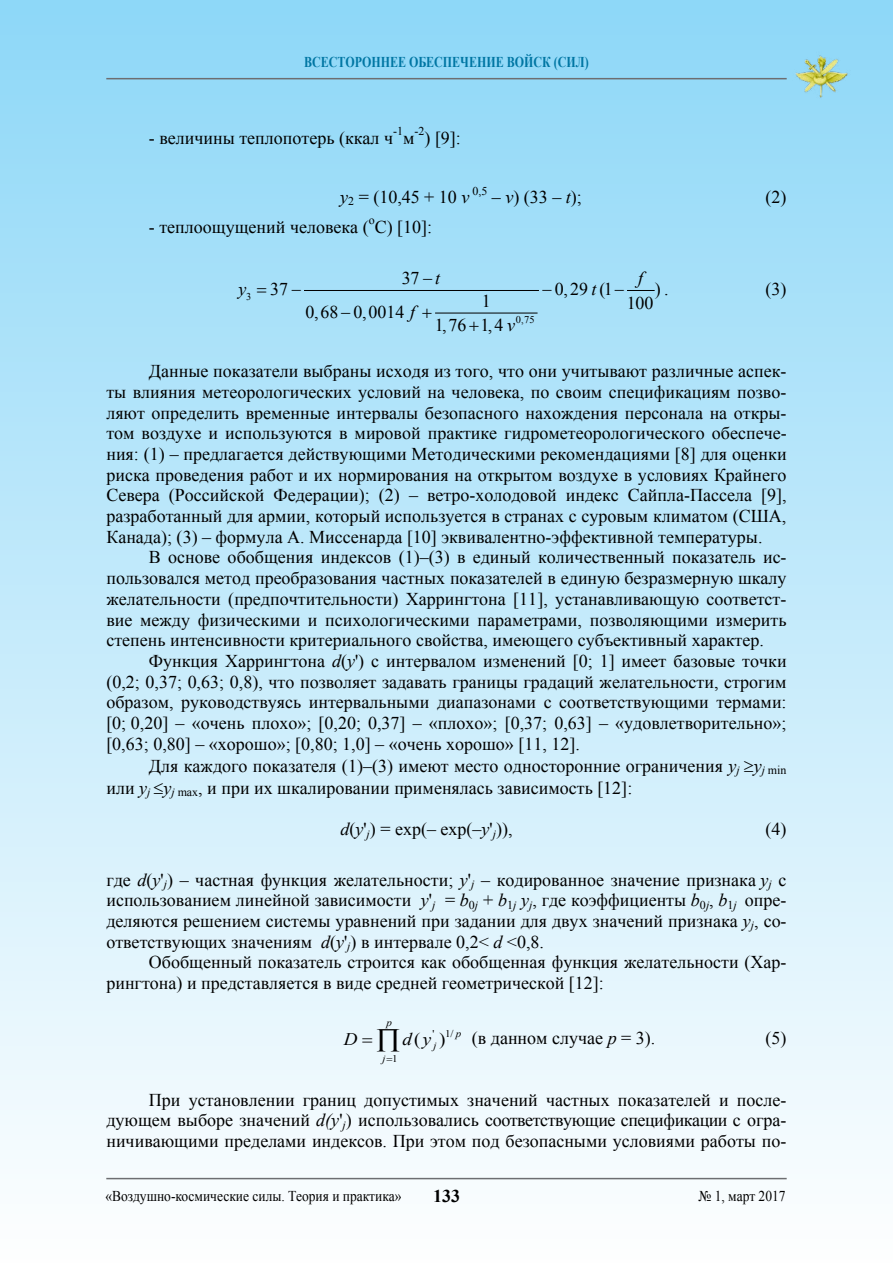
<style>
.page{position:relative;width:893px;height:1263px;background:#fff}
.page>*{position:absolute;margin:0;border:0;box-sizing:border-box;transform-origin:0 0}
.t1{font:18px/20.7px "Times New Roman";color:#000;text-align:justify}
.t2{font:700 18px "Times New Roman";color:#000}
.t3{font:italic 18px "Times New Roman";color:#000}
.t4{font:italic 17.7px "Times New Roman";color:#000;scale:1.08 1}
.t5{font:17.7px "Times New Roman";color:#000;scale:1.08 1}
.t6{font:15px "Times New Roman";color:#000;scale:.9 1}
.t7{font:700 15px "Times New Roman";color:#0076a3;scale:.8 1}
.t8{font:12px "Times New Roman";color:#000}
.t9{font:10.35px "Times New Roman";color:#000}
.t10{font:10.2px "Times New Roman";color:#000;scale:1.08 1}
.t11{font:italic 10.2px "Times New Roman";color:#000;scale:1.08 1}
.s1{font-style:italic}
</style>
<div class="page">
<div style="left:0;top:0;width:893px;height:1263px;background:linear-gradient(to bottom,#8dd7f8,#fefefe)"></div>
<hr style="left:106px;top:78px;width:681px;height:1px;background:#6d6e71">
<hr style="left:106px;top:1178px;width:681px;height:1px;background:#6d6e71">
<img style="left:792px;top:52px;width:58px;height:47px">
<hr style="left:436px;top:313px;width:101px;height:1px;background:#000">
<hr style="left:304px;top:290px;width:234px;height:1px;background:#000">
<svg style="left:627px;top:290px;width:27px;height:1px"></svg>
<svg style="left:257px;top:288px;width:9px;height:4px"></svg>
<svg style="left:422px;top:308px;width:10px;height:10px"></svg>
<svg style="left:470px;top:322px;width:9px;height:9px"></svg>
<svg style="left:363px;top:1029px;width:36px;height:23px"></svg>
<p class="t7" style="left:304px;top:51px;width:357px">ВСЕСТОРОННЕЕ ОБЕСПЕЧЕНИЕ ВОЙСК (СИЛ)</p>
<p class="t1" style="left:149px;top:127px;width:246px">- величины теплопотерь (ккал ч</p>
<p class="t8" style="left:393px;top:123px;width:11px">-1</p>
<p class="t8" style="left:415px;top:123px;width:11px">-2</p>
<p class="t1" style="left:424px;top:127px;width:38px">) [9]:</p>
<p class="t1" style="left:403px;top:127px;width:13px">м</p>
<p class="t1" style="left:340px;top:186px;width:131px"><span class="s1">y</span><sub>2</sub> = (10,45 + 10 <span class="s1">v</span></p>
<p class="t8" style="left:472px;top:183px;width:16px">0,5</p>
<p class="t1" style="left:492px;top:186px;width:91px">– <span class="s1">v</span>) (33 – <span class="s1">t</span>);</p>
<p class="t1" style="left:766px;top:186px;width:23px">(2)</p>
<p class="t1" style="left:149px;top:216px;width:285px">- теплоощущений человека ( С) [10]:</p>
<p class="t8" style="left:369px;top:212px;width:7px">о</p>
<p class="t3" style="left:638px;top:265px;width:6px">f</p>
<p class="t1" style="left:402px;top:267px;width:40px">37−<span class="s1">t</span></p>
<p class="t3" style="left:238px;top:277px;width:9px">y</p>
<p class="t3" style="left:591px;top:277px;width:6px">t</p>
<p class="t1" style="left:766px;top:278px;width:23px">(3)</p>
<p class="t1" style="left:270px;top:278px;width:32px">37−</p>
<p class="t1" style="left:542px;top:278px;width:84px">−0,29 (1−</p>
<p class="t1" style="left:655px;top:278px;width:15px">).</p>
<p class="t9" style="left:246px;top:289px;width:7px">3</p>
<p class="t1" style="left:482px;top:290px;width:10px">1</p>
<p class="t1" style="left:627px;top:292px;width:28px">100</p>
<p class="t1" style="left:305px;top:301px;width:111px">0,68 0,0014 <span class="s1">f</span></p>
<p class="t9" style="left:516px;top:313px;width:20px">0,75</p>
<p class="t1" style="left:435px;top:315px;width:82px">1,76 1,4<span class="s1">v</span></p>
<p class="t1" style="left:106px;top:360px;width:682px;text-indent:43px">Данные показатели выбраны исходя из того, что они учитывают различные аспек&shy;ты влияния метеорологических условий на человека, по своим спецификациям позво&shy;ляют определить временные интервалы безопасного нахождения персонала на откры&shy;том воздухе и используются в мировой практике гидрометеорологического обеспече&shy;ния: (1) – предлагается действующими Методическими рекомендациями [8] для оценки риска проведения работ и их нормирования на открытом воздухе в условиях Крайнего Севера (Российской Федерации); (2) – ветро-холодовой индекс Сайпла-Пассела [9], разработанный для армии, который используется в странах с суровым климатом (США, Канада); (3) – формула А. Миссенарда [10] эквивалентно-эффективной температуры.</p>
<p class="t1" style="left:106px;top:547px;width:682px;text-indent:43px">В основе обобщения индексов (1)–(3) в единый количественный показатель ис&shy;пользовался метод преобразования частных показателей в единую безразмерную шкалу желательности (предпочтительности) Харрингтона [11], устанавливающую соответст&shy;вие между физическими и психологическими параметрами, позволяющими измерить степень интенсивности критериального свойства, имеющего субъективный характер.</p>
<p class="t1" style="left:106px;top:650px;width:682px;text-indent:43px">Функция Харрингтона <span class="s1">d</span>(<span class="s1">y</span>') с интервалом изменений [0; 1] имеет базовые точки (0,2; 0,37; 0,63; 0,8), что позволяет задавать границы градаций желательности, строгим образом, руководствуясь интервальными диапазонами с соответствующими термами: [0; 0,20] – «очень плохо»; [0,20; 0,37] – «плохо»; [0,37; 0,63] – «удовлетворительно»; [0,63; 0,80] – «хорошо»; [0,80; 1,0] – «очень хорошо» [11, 12].</p>
<p class="t1" style="left:106px;top:754px;width:681px;line-height:22px;text-indent:43px">Для каждого показателя (1)–(3) имеют место односторонние ограничения <span class="s1">y</span><sub>j</sub> ≥<span class="s1">y</span><sub>j</sub> <sub>min </sub>или <span class="s1">y</span><sub>j</sub> ≤<span class="s1">y</span><sub>j</sub> <sub>max</sub>, и при их шкалировании применялась зависимость [12]:</p>
<p class="t1" style="left:340px;top:818px;width:174px"><span class="s1">d</span>(<span class="s1">y</span>'<sub>j</sub>) = exp(– exp(–<span class="s1">y</span>'<sub>j</sub>)),</p>
<p class="t1" style="left:766px;top:818px;width:23px">(4)</p>
<p class="t1" style="left:106px;top:869px;width:682px">где <span class="s1">d</span>(<span class="s1">y</span>'<sub>j</sub>) – частная функция желательности; <span class="s1">y</span>'<sub>j</sub> – кодированное значение признака <span class="s1">y</span><sub>j</sub> с использованием линейной зависимости <span class="s1">y</span>'<sub>j</sub> = <span class="s1">b</span><sub>0</sub><sub>j</sub> + <span class="s1">b</span><sub>1</sub><sub>j</sub> <span class="s1">y</span><sub>j</sub>, где коэффициенты <span class="s1">b</span><sub>0</sub><sub>j</sub>, <span class="s1">b</span><sub>1</sub><sub>j</sub> опре&shy;деляются решением системы уравнений при задании для двух значений признака <span class="s1">y</span><sub>j</sub>, со&shy;ответствующих значениям <span class="s1">d</span>(<span class="s1">y</span>'<sub>j</sub>) в интервале 0,2&lt; <span class="s1">d</span> &lt;0,8.</p>
<p class="t1" style="left:106px;top:952px;width:682px;text-indent:43px">Обобщенный показатель строится как обобщенная функция желательности (Хар&shy;рингтона) и представляется в виде средней геометрической [12]:</p>
<p class="t10" style="left:432px;top:1027px;width:28px">' 1/<span class="s1">p</span></p>
<p class="t10" style="left:392px;top:1051px;width:7px">1</p>
<p class="t11" style="left:386px;top:1015px;width:7px">p</p>
<p class="t4" style="left:344px;top:1027px;width:14px">D</p>
<p class="t4" style="left:403px;top:1027px;width:28px">d y</p>
<p class="t1" style="left:472px;top:1028px;width:185px">(в данном случае <span class="s1">p</span> = 3).</p>
<p class="t1" style="left:766px;top:1028px;width:23px">(5)</p>
<p class="t5" style="left:414px;top:1027px;width:31px">( )</p>
<p class="t11" style="left:433px;top:1039px;width:4px">j</p>
<p class="t11" style="left:382px;top:1051px;width:4px">j</p>
<p class="t1" style="left:106px;top:1089px;width:682px;text-indent:43px">При установлении границ допустимых значений частных показателей и после&shy;дующем выборе значений <span class="s1">d(y</span>'<sub>j</sub>) использовались соответствующие спецификации с огра&shy;ничивающими пределами индексов. При этом под безопасными условиями работы по-</p>
<p class="t6" style="left:105px;top:1186px;width:330px">«Воздушно-космические силы. Теория и практика»</p>
<p class="t2" style="left:433px;top:1184px;width:28px">133</p>
<p class="t6" style="left:699px;top:1186px;width:98px">№ 1, март 2017</p>
</div>
